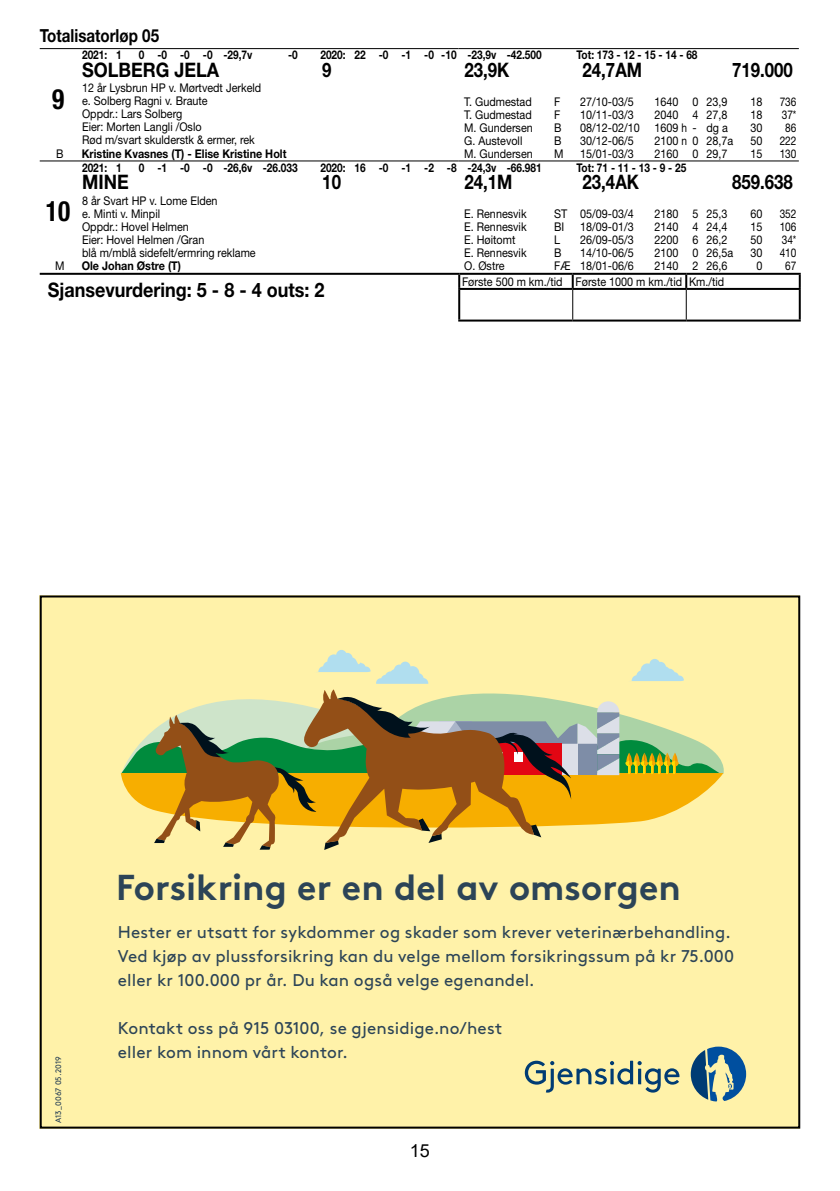
<style>
.page{position:relative;width:840px;height:1191px;background:#fff}
.page>*{position:absolute;margin:0;border:0;box-sizing:border-box;transform-origin:0 0}
.t1{font:700 36px "Gjen Brown OT";color:#2c4457}
.t2{font:700 condensed 28px "Helvetica Neue";color:#000;scale:.9 1}
.t3{font:700 20px "Helvetica Neue";color:#000;scale:.9 1}
.t4{font:700 20px "Helvetica Neue";color:#000;scale:.84 1}
.t5{font:700 18px "Helvetica Neue";color:#000;scale:.84 1}
.t6{font:18px "Arial";color:#000}
.t7{font:17px/24px "Gjen Brown OT Regular Alt";letter-spacing:.01em;color:#2c4457}
.t8{font:12px/13px "Helvetica Neue";color:#000;scale:.9 1}
.t9{font:700 12px "Helvetica Neue";color:#000;scale:.84 1}
.t10{font:700 12px "Helvetica Neue";color:#000;scale:.9 1}
.t11{font:12px "Helvetica Neue";color:#000;scale:.84 1}
.t12{font:8px "Gjen Brown OT";letter-spacing:.01em;color:#2c4457}
</style>
<div class="page">
<div style="left:40px;top:595px;width:759px;height:533px;background:#fff2a9"></div>
<svg style="left:690px;top:1046px;width:55px;height:55px"></svg>
<svg style="left:524px;top:1060px;width:155px;height:32px"></svg>
<svg style="left:121px;top:650px;width:602px;height:200px"></svg>
<hr style="left:40px;top:48px;width:42px;height:1px;background:#000">
<hr style="left:82px;top:48px;width:376px;height:1px;background:#000">
<hr style="left:458px;top:48px;width:340px;height:1px;background:#000">
<hr style="left:40px;top:160px;width:42px;height:1px;background:#000">
<hr style="left:82px;top:160px;width:376px;height:1px;background:#000">
<hr style="left:458px;top:160px;width:340px;height:1px;background:#000">
<hr style="left:40px;top:273px;width:419px;height:2px;background:#000">
<hr style="left:459px;top:273px;width:113px;height:2px;background:#000">
<svg style="left:458px;top:275px;width:2px;height:13px"></svg>
<hr style="left:572px;top:273px;width:113px;height:2px;background:#000">
<hr style="left:685px;top:273px;width:115px;height:2px;background:#000">
<svg style="left:798px;top:275px;width:2px;height:13px"></svg>
<hr style="left:458px;top:288px;width:114px;height:2px;background:#000">
<hr style="left:458px;top:290px;width:2px;height:29px;background:#000">
<hr style="left:458px;top:319px;width:114px;height:2px;background:#000">
<hr style="left:572px;top:288px;width:113px;height:2px;background:#000">
<hr style="left:572px;top:319px;width:113px;height:2px;background:#000">
<svg style="left:571px;top:275px;width:2px;height:44px"></svg>
<hr style="left:685px;top:288px;width:115px;height:2px;background:#000">
<hr style="left:798px;top:290px;width:2px;height:29px;background:#000">
<hr style="left:685px;top:319px;width:115px;height:2px;background:#000">
<svg style="left:684px;top:275px;width:2px;height:44px"></svg>
<h3 class="t5" style="left:40px;top:25px;width:143px">Totalisatorløp 05</h3>
<h2 class="t2" style="left:52px;top:82px;width:15px">9</h2>
<p class="t9" style="left:82px;top:47px;width:49px">2021: 1</p>
<p class="t9" style="left:139px;top:47px;width:136px">0 -0 -0 -0 -29,7v</p>
<p class="t9" style="left:288px;top:47px;width:13px">-0</p>
<p class="t9" style="left:320px;top:47px;width:265px">2020: 22 -0 -1 -0 -10 -23,9v -42.500</p>
<p class="t9" style="left:576px;top:47px;width:145px">Tot: 173 - 12 - 15 - 14 - 68</p>
<h3 class="t3" style="left:82px;top:58px;width:154px">SOLBERG JELA</h3>
<h3 class="t4" style="left:322px;top:58px;width:13px">9</h3>
<h3 class="t4" style="left:464px;top:58px;width:55px">23,9K</h3>
<h3 class="t4" style="left:582px;top:58px;width:72px">24,7AM</h3>
<h3 class="t4" style="left:731px;top:58px;width:74px">719.000</h3>
<p class="t8" style="left:82px;top:81px;width:200px">12 år Lysbrun HP v. Mørtvedt Jerkeld e. Solberg Ragni v. Braute<br>Oppdr.: Lars Solberg<br>Eier: Morten Langli /Oslo<br>Rød m/svart skulderstk &amp; ermer, rek</p>
<p class="t8" style="left:464px;top:95px;width:77px">T. Gudmestad</p>
<p class="t8" style="left:554px;top:95px;width:8px">F</p>
<p class="t8" style="left:580px;top:95px;width:61px">27/10-03/5</p>
<p class="t8" style="left:654px;top:95px;width:83px">1640 0 23,9</p>
<p class="t8" style="left:750px;top:95px;width:15px">18</p>
<p class="t11" style="left:779px;top:94px;width:22px">736</p>
<p class="t8" style="left:464px;top:108px;width:77px">T. Gudmestad</p>
<p class="t8" style="left:554px;top:108px;width:8px">F</p>
<p class="t8" style="left:580px;top:108px;width:61px">10/11-03/3</p>
<p class="t8" style="left:654px;top:108px;width:83px">2040 4 27,8</p>
<p class="t8" style="left:750px;top:108px;width:15px">18</p>
<p class="t11" style="left:781px;top:107px;width:19px">37*</p>
<p class="t8" style="left:464px;top:121px;width:78px">M. Gundersen</p>
<p class="t8" style="left:554px;top:121px;width:10px">B</p>
<p class="t8" style="left:580px;top:121px;width:165px">08/12-02/10 1609 h - dg a</p>
<p class="t8" style="left:750px;top:121px;width:15px">30</p>
<p class="t11" style="left:784px;top:120px;width:15px">86</p>
<p class="t8" style="left:464px;top:134px;width:66px">G. Austevoll</p>
<p class="t8" style="left:554px;top:134px;width:10px">B</p>
<p class="t8" style="left:580px;top:134px;width:61px">30/12-06/5</p>
<p class="t8" style="left:654px;top:134px;width:89px">2100 n 0 28,7a</p>
<p class="t8" style="left:750px;top:134px;width:15px">50</p>
<p class="t11" style="left:779px;top:133px;width:22px">222</p>
<p class="t8" style="left:56px;top:147px;width:10px">B</p>
<p class="t10" style="left:82px;top:146px;width:229px">Kristine Kvasnes (T) - Elise Kristine Holt</p>
<p class="t8" style="left:464px;top:147px;width:78px">M. Gundersen</p>
<p class="t8" style="left:554px;top:147px;width:12px">M</p>
<p class="t8" style="left:580px;top:147px;width:61px">15/01-03/3</p>
<p class="t8" style="left:654px;top:147px;width:83px">2160 0 29,7</p>
<p class="t8" style="left:750px;top:147px;width:15px">15</p>
<p class="t11" style="left:779px;top:146px;width:22px">130</p>
<p class="t9" style="left:82px;top:160px;width:49px">2021: 1</p>
<p class="t9" style="left:139px;top:160px;width:190px">0 -1 -0 -0 -26,6v -26.033</p>
<p class="t9" style="left:320px;top:160px;width:265px">2020: 16 -0 -1 -2 -8 -24,3v -66.981</p>
<p class="t9" style="left:576px;top:160px;width:132px">Tot: 71 - 11 - 13 - 9 - 25</p>
<h3 class="t3" style="left:82px;top:170px;width:53px">MINE</h3>
<h3 class="t4" style="left:322px;top:170px;width:24px">10</h3>
<h3 class="t4" style="left:464px;top:170px;width:59px">24,1M</h3>
<h3 class="t4" style="left:582px;top:170px;width:69px">23,4AK</h3>
<h3 class="t4" style="left:731px;top:170px;width:74px">859.638</h3>
<p class="t8" style="left:82px;top:194px;width:194px">8 år Svart HP v. Lome Elden<br>e. Minti v. Minpil<br>Oppdr.: Hovel Helmen<br>Eier: Hovel Helmen /Gran<br>blå m/mblå sidefelt/ermring reklame</p>
<h2 class="t2" style="left:46px;top:194px;width:28px">10</h2>
<p class="t8" style="left:464px;top:207px;width:71px">E. Rennesvik</p>
<p class="t8" style="left:554px;top:207px;width:90px">ST 05/09-03/4</p>
<p class="t8" style="left:654px;top:207px;width:83px">2180 5 25,3</p>
<p class="t8" style="left:750px;top:207px;width:15px">60</p>
<p class="t11" style="left:779px;top:206px;width:22px">352</p>
<p class="t8" style="left:464px;top:220px;width:71px">E. Rennesvik</p>
<p class="t8" style="left:554px;top:220px;width:13px">BI</p>
<p class="t8" style="left:580px;top:220px;width:61px">18/09-01/3</p>
<p class="t8" style="left:654px;top:220px;width:83px">2140 4 24,4</p>
<p class="t8" style="left:750px;top:220px;width:15px">15</p>
<p class="t11" style="left:779px;top:219px;width:22px">106</p>
<p class="t8" style="left:464px;top:233px;width:58px">E. Høitomt</p>
<p class="t8" style="left:554px;top:233px;width:8px">L</p>
<p class="t8" style="left:580px;top:233px;width:61px">26/09-05/3</p>
<p class="t8" style="left:654px;top:233px;width:83px">2200 6 26,2</p>
<p class="t8" style="left:750px;top:233px;width:15px">50</p>
<p class="t11" style="left:781px;top:232px;width:19px">34*</p>
<p class="t8" style="left:464px;top:246px;width:71px">E. Rennesvik</p>
<p class="t8" style="left:554px;top:246px;width:10px">B</p>
<p class="t8" style="left:580px;top:246px;width:61px">14/10-06/5</p>
<p class="t8" style="left:654px;top:246px;width:89px">2100 0 26,5a</p>
<p class="t8" style="left:750px;top:246px;width:15px">30</p>
<p class="t11" style="left:779px;top:245px;width:22px">410</p>
<p class="t8" style="left:55px;top:259px;width:12px">M</p>
<p class="t10" style="left:82px;top:258px;width:112px">Ole Johan Østre (T)</p>
<p class="t8" style="left:464px;top:259px;width:46px">O. Østre</p>
<p class="t8" style="left:554px;top:259px;width:90px">FÆ 18/01-06/6</p>
<p class="t8" style="left:654px;top:259px;width:83px">2140 2 26,6</p>
<p class="t8" style="left:756px;top:259px;width:8px">0</p>
<p class="t11" style="left:784px;top:258px;width:15px">67</p>
<h3 class="t3" style="left:48px;top:278px;width:309px">Sjansevurdering: 5 - 8 - 4 outs: 2</h3>
<p class="t8" style="left:462px;top:275px;width:293px">Første 500 m km./tid Første 1000 m km./tid Km./tid</p>
<p class="t12" style="left:52px;top:1123px;width:69px;rotate:-90deg">A13_0067 05.2019</p>
<h1 class="t1" style="left:116px;top:858px;width:566px">Forsikring er en del av omsorgen</h1>
<h3 class="t7" style="left:118px;top:918px;width:617px">Hester er utsatt for sykdommer og skader som krever veterinærbehandling.<br>Ved kjøp av plussforsikring kan du velge mellom forsikringssum på kr 75.000 eller kr 100.000 pr år. Du kan også velge egenandel.</h3>
<h3 class="t7" style="left:118px;top:1014px;width:385px">Kontakt oss på 915 03100, se gjensidige.no/hest eller kom innom vårt kontor.</h3>
<h3 class="t6" style="left:410px;top:1138px;width:22px">15</h3>
</div>
